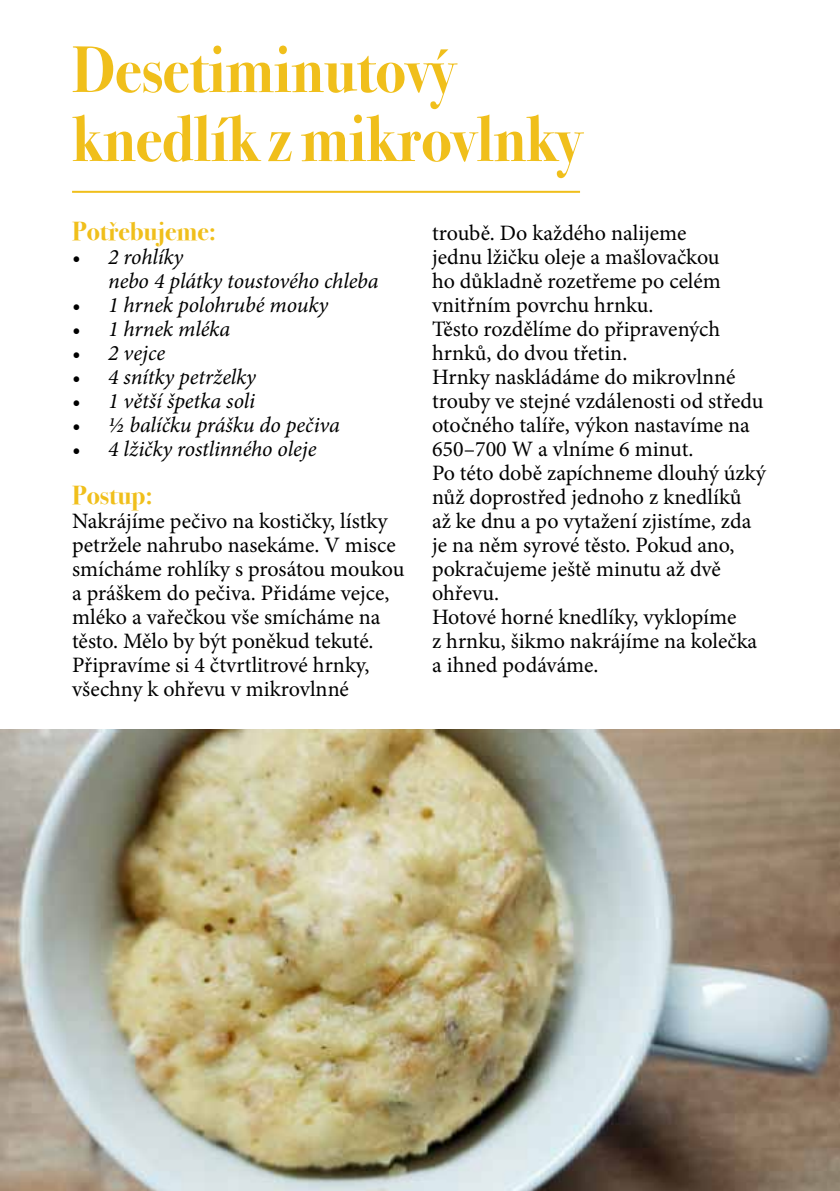
<style>
.page{position:relative;width:840px;height:1191px;background:#fff}
.page>*{position:absolute;margin:0;border:0;box-sizing:border-box;transform-origin:0 0}
.t1{font:700 66px/69px "Bodoni Svty Two ITCTT";color:#f0bf1b;scale:.91 1}
.t2{font:700 26px "Bodoni Svty Two ITCTT";color:#f0bf1b}
.t3{font:22px/24px "Minion Pro";color:#000}
.t4{font:italic 22px/24px "Minion Pro";letter-spacing:-.01em;color:#000}
</style>
<div class="page">
<hr style="left:72px;top:191px;width:507px;height:2px;background:#f0bf1b">
<img style="left:0;top:730px;width:839px;height:461px">
<h1 class="t1" style="left:72px;top:30px;width:560px">Desetiminutový knedlík z mikrovlnky</h1>
<p class="t2" style="left:72px;top:210px;width:145px">Potřebujeme:</p>
<p class="t4" style="left:108px;top:245px;width:272px;text-indent:-36px">• 2 rohlíky<br>nebo 4 plátky toustového chleba</p>
<p class="t4" style="left:72px;top:293px;width:257px">• 1 hrnek polohrubé mouky</p>
<p class="t4" style="left:72px;top:317px;width:159px">• 1 hrnek mléka</p>
<p class="t4" style="left:72px;top:341px;width:94px">• 2 vejce</p>
<p class="t4" style="left:72px;top:365px;width:185px">• 4 snítky petrželky</p>
<p class="t4" style="left:72px;top:389px;width:184px">• 1 větší špetka soli</p>
<p class="t4" style="left:72px;top:413px;width:269px">• ½ balíčku prášku do pečiva</p>
<p class="t4" style="left:72px;top:437px;width:246px">• 4 lžičky rostlinného oleje</p>
<p class="t2" style="left:72px;top:474px;width:82px">Postup:</p>
<p class="t3" style="left:72px;top:509px;width:334px">Nakrájíme pečivo na kostičky, lístky petržele nahrubo nasekáme. V misce smícháme rohlíky s prosátou moukou a práškem do pečiva. Přidáme vejce, mléko a vařečkou vše smícháme na těsto. Mělo by být poněkud tekuté.<br>Připravíme si 4 čtvrtlitrové hrnky, všechny k ohřevu v mikrovlnné</p>
<p class="t3" style="left:432px;top:221px;width:335px">troubě. Do každého nalijeme<br>jednu lžičku oleje a mašlovačkou<br>ho důkladně rozetřeme po celém vnitřním povrchu hrnku.<br>Těsto rozdělíme do připravených hrnků, do dvou třetin.<br>Hrnky naskládáme do mikrovlnné trouby ve stejné vzdálenosti od středu otočného talíře, výkon nastavíme na<br>650–700 W a vlníme 6 minut.<br>Po této době zapíchneme dlouhý úzký nůž doprostřed jednoho z knedlíků až ke dnu a po vytažení zjistíme, zda je na něm syrové těsto. Pokud ano, pokračujeme ještě minutu až dvě ohřevu.<br>Hotové horné knedlíky, vyklopíme<br>z hrnku, šikmo nakrájíme na kolečka a ihned podáváme.</p>
</div>
